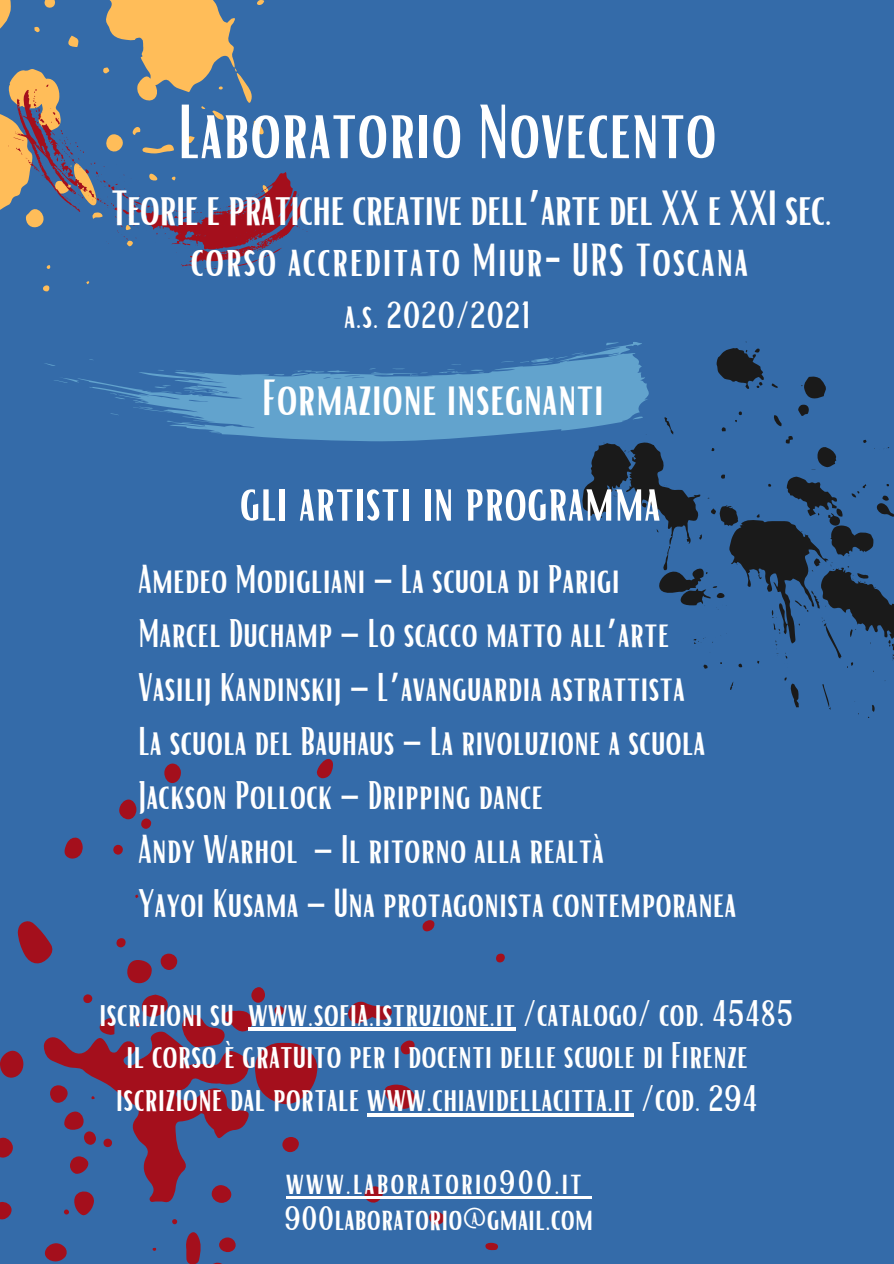
<style>
.page{position:relative;width:894px;height:1264px;background:#fff}
.page>*{position:absolute;margin:0;border:0;box-sizing:border-box;transform-origin:0 0}
.t1{font:73.95px "Bright";color:#fff}
.t2{font:54px "Bright";color:#fff}
.t3{font:49.35px "Bright";color:#fff}
.t4{font:48px "Bright";letter-spacing:-.025em;color:#fff}
.t5{font:45px "Bright";letter-spacing:.025em;color:#fff}
.t6{font:38.85px/54.2px "Bright";color:#fff}
.t7{font:36.9px "Bright";color:#fff}
.t8{font:36px/42.8px "Bright";color:#fff;text-align:center}
.t9{font:33.3px/35.4px "Bright";color:#fff}
.s1{font-family:"Noto Sans Gurmukhi"}
</style>
<div class="page">
<div style="left:0;top:0;width:893px;height:1263px;background:#346ba9"></div>
<svg style="left:45px;top:352px;width:537px;height:90px;fill:#62a3cd"></svg>
<svg style="left:582px;top:341px;width:311px;height:377px"></svg>
<svg style="left:348px;top:1001px;width:44px;height:23px"></svg>
<svg style="left:384px;top:1084px;width:32px;height:25px"></svg>
<svg style="left:186px;top:1232px;width:15px;height:31px"></svg>
<svg style="left:45px;top:1243px;width:22px;height:18px"></svg>
<svg style="left:64px;top:837px;width:19px;height:22px"></svg>
<svg style="left:164px;top:763px;width:17px;height:20px"></svg>
<svg style="left:364px;top:1186px;width:19px;height:17px"></svg>
<svg style="left:316px;top:759px;width:17px;height:19px"></svg>
<svg style="left:219px;top:1237px;width:16px;height:15px"></svg>
<svg style="left:429px;top:1211px;width:15px;height:13px"></svg>
<svg style="left:400px;top:1040px;width:15px;height:14px"></svg>
<svg style="left:422px;top:920px;width:12px;height:11px"></svg>
<svg style="left:119px;top:799px;width:32px;height:30px"></svg>
<svg style="left:113px;top:844px;width:10px;height:11px"></svg>
<svg style="left:485px;top:1242px;width:13px;height:8px"></svg>
<div style="left:496px;top:953px;width:8px;height:9px;background:#a40f1c;border-radius:4px"></div>
<svg style="left:0;top:921px;width:318px;height:303px"></svg>
<svg style="left:0;top:0;width:308px;height:291px"></svg>
<svg style="left:8px;top:84px;width:299px;height:187px"></svg>
<hr style="left:286px;top:1196px;width:297px;height:3px;background:#fff">
<svg style="left:583px;top:1196px;width:8px;height:3px"></svg>
<hr style="left:248px;top:1027px;width:267px;height:4px;background:#fff">
<hr style="left:367px;top:1113px;width:266px;height:3px;background:#fff">
<h1 class="t1" style="left:178px;top:84px;width:540px">Laboratorio Novecento</h1>
<p class="t4" style="left:111px;top:177px;width:722px">Teorie e pratiche creative dell<span class="s1">’</span>arte del XX e XXI sec.</p>
<p class="t5" style="left:190px;top:231px;width:559px">corso accreditato Miur-URS Toscana</p>
<p class="t7" style="left:344px;top:291px;width:187px">a.s. 2020/2021</p>
<p class="t3" style="left:262px;top:365px;width:344px">Formazione insegnanti</p>
<h2 class="t2" style="left:239px;top:466px;width:422px">gli artisti in programma</h2>
<p class="t6" style="left:138px;top:550px;width:599px">Amedeo Modigliani <span class="s1">–</span> La scuola di Parigi<br>Marcel Duchamp <span class="s1">–</span> Lo scacco matto all<span class="s1">’</span>arte Vasilij Kandinskij <span class="s1">–</span> L<span class="s1">’</span>avanguardia astrattista<br>La scuola del Bauhaus <span class="s1">–</span> La rivoluzione a scuola Jackson Pollock <span class="s1">–</span> Dripping dance<br>Andy Warhol <span class="s1">–</span> Il ritorno alla realtà<br>Yayoi Kusama <span class="s1">–</span> Una protagonista contemporanea</p>
<p class="t8" style="left:99px;top:989px;width:695px">iscrizioni su www.sofia.istruzione.it /catalogo/ cod. 45485 il corso è gratuito per i docenti delle scuole di Firenze iscrizione dal portale www.chiavidellacitta.it /cod. 294</p>
<p class="t9" style="left:284px;top:1163px;width:311px">www.laboratorio900.it<br>900laboratorio@gmail.com</p>
</div>
